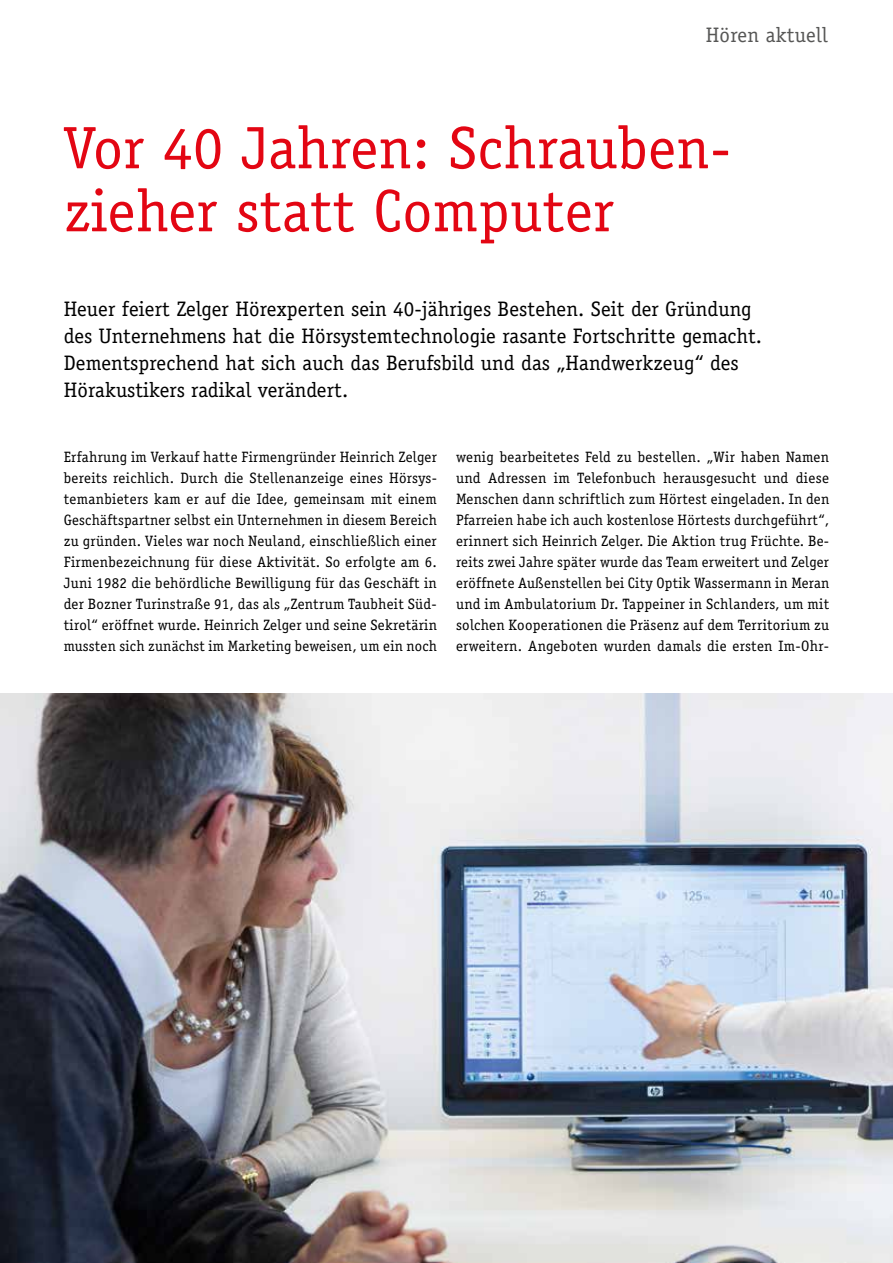
<style>
.page{position:relative;width:893px;height:1263px;background:#fff}
.page>*{position:absolute;margin:0;border:0;box-sizing:border-box;transform-origin:0 0}
.t1{font:60px/63px "Officina Serif";letter-spacing:.005em;color:#e30613}
.t2{font:21px/27px "Officina Serif";letter-spacing:.005em;color:#000}
.t3{font:21px "Officina Serif";letter-spacing:.01em;color:#575756}
.t4{font:15px/21px "Officina Serif";letter-spacing:.02em;color:#000;text-align:justify}
</style>
<div class="page">
<img style="left:0;top:693px;width:893px;height:570px">
<h2 class="t3" style="left:706px;top:23px;width:124px">Hören aktuell</h2>
<h1 class="t1" style="left:64px;top:117px;width:669px">Vor 40 Jahren: Schrauben&shy;zieher statt Computer</h1>
<p class="t2" style="left:64px;top:295px;width:700px">Heuer feiert Zelger Hörexperten sein 40-jähriges Bestehen. Seit der Gründung des Unternehmens hat die Hörsystemtechnologie rasante Fortschritte gemacht.<br>Dementsprechend hat sich auch das Berufsbild und das „Handwerkzeug“ des Hörakustikers radikal verändert.</p>
<p class="t4" style="left:64px;top:447px;width:375px">Erfahrung im Verkauf hatte Firmengründer Heinrich Zelger bereits reichlich. Durch die Stellenanzeige eines Hörsys&shy;temanbieters kam er auf die Idee, gemeinsam mit einem Geschäftspartner selbst ein Unternehmen in diesem Bereich zu gründen. Vieles war noch Neuland, einschließlich einer Firmenbezeichnung für diese Aktivität. So erfolgte am 6.<br>Juni 1982 die behördliche Bewilligung für das Geschäft in der Bozner Turinstraße 91, das als „Zentrum Taubheit Süd&shy;tirol“ eröffnet wurde. Heinrich Zelger und seine Sekretärin mussten sich zunächst im Marketing beweisen, um ein noch</p>
<p class="t4" style="left:456px;top:447px;width:375px">wenig bearbeitetes Feld zu bestellen. „Wir haben Namen und Adressen im Telefonbuch herausgesucht und diese Menschen dann schriftlich zum Hörtest eingeladen. In den Pfarreien habe ich auch kostenlose Hörtests durchgeführt“, erinnert sich Heinrich Zelger. Die Aktion trug Früchte. Be&shy;reits zwei Jahre später wurde das Team erweitert und Zelger eröffnete Außenstellen bei City Optik Wassermann in Meran und im Ambulatorium Dr. Tappeiner in Schlanders, um mit solchen Kooperationen die Präsenz auf dem Territorium zu erweitern. Angeboten wurden damals die ersten Im-Ohr-</p>
</div>
